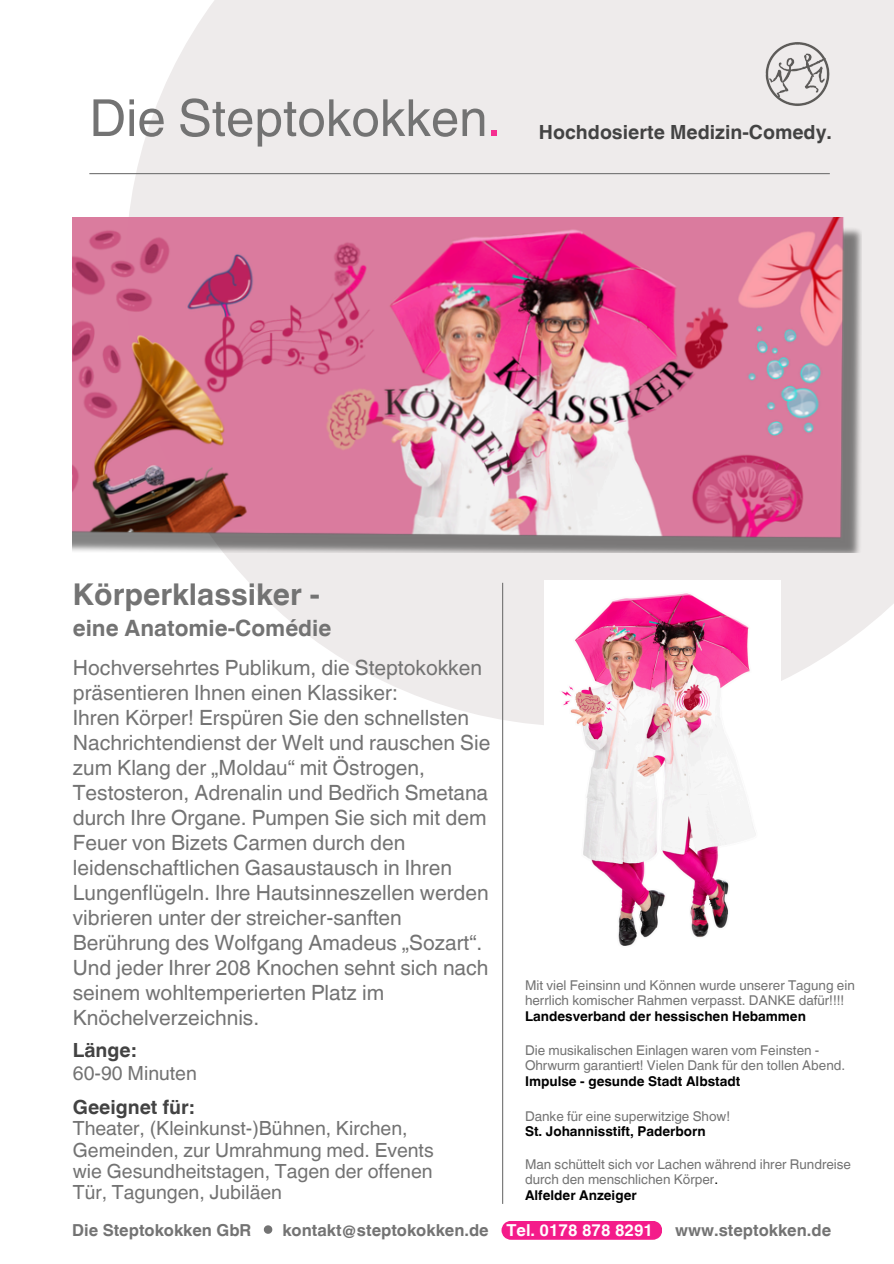
<style>
.page{position:relative;width:894px;height:1264px;background:#fff}
.page>*{position:absolute;margin:0;border:0;box-sizing:border-box;transform-origin:0 0}
.t1{font:51px "Helvetica World";color:#737373}
.t2{font:700 30px "Helvetica World";color:#737373}
.t3{font:700 22.5px "Helvetica World";color:#737373}
.t4{font:21px/25px "Helvetica World";color:#737373}
.t5{font:19.5px/21.3px "Helvetica World";color:#737373}
.t6{font:700 19.5px "Helvetica World";color:#434343}
.t7{font:700 16.5px "Helvetica World";color:#737373}
.t8{font:13.5px/15.8px "Helvetica World";color:#737373}
.t9{font:700 13.5px "Helvetica World";color:#000}
.s1{color:#f52f90}
.s2{font-weight:700;color:#434343}
.s3{color:#000}
.s4{color:#fff}
</style>
<div class="page">
<svg style="left:126px;top:0;width:767px;height:726px;fill:#eeebeb"></svg>
<hr style="left:89px;top:173px;width:740px;height:1px;background:#737373">
<img style="left:763px;top:42px;width:68px;height:65px">
<hr style="left:502px;top:583px;width:1px;height:620px;background:#737373">
<div style="left:501px;top:1221px;width:161px;height:18px;background:#f41c8a"></div>
<img style="left:544px;top:580px;width:236px;height:366px">
<svg style="left:263px;top:1225px;width:10px;height:9px"></svg>
<img style="left:72px;top:217px;width:789px;height:336px">
<p class="t1" style="left:89px;top:88px;width:413px">Die Steptokokken<span class="s1">.</span></p>
<h4 class="t6" style="left:538px;top:116px;width:294px">Hochdosierte Medizin-Comedy.</h4>
<p class="t2" style="left:73px;top:570px;width:248px">Körperklassiker -</p>
<p class="t3" style="left:73px;top:609px;width:260px">eine Anatomie-Comédie</p>
<h2 class="t4" style="left:73px;top:655px;width:419px">Hochversehrtes Publikum, die Steptokokken präsentieren Ihnen einen Klassiker:<br>Ihren Körper! Erspüren Sie den schnellsten Nachrichtendienst der Welt und rauschen Sie zum Klang der „Moldau“ mit Östrogen, Testosteron, Adrenalin und Bedřich Smetana durch Ihre Organe. Pumpen Sie sich mit dem Feuer von Bizets Carmen durch den leidenschaftlichen Gasaustausch in Ihren Lungenflügeln. Ihre Hautsinneszellen werden vibrieren unter der streicher-sanften Berührung des Wolfgang Amadeus „Sozart“.<br>Und jeder Ihrer 208 Knochen sehnt sich nach seinem wohltemperierten Platz im Knöchelverzeichnis.</h2>
<h3 class="t5" style="left:73px;top:1038px;width:125px;line-height:23.5px"><span class="s2">Länge:<br></span>60-90 Minuten</h3>
<p class="t5" style="left:73px;top:1096px;width:362px"><span class="s2">Geeignet für:<br></span>Theater, (Kleinkunst-)Bühnen, Kirchen,<br>Gemeinden, zur Umrahmung med. Events wie Gesundheitstagen, Tagen der offenen<br>Tür, Tagungen, Jubiläen</p>
<p class="t8" style="left:525px;top:977px;width:331px">Mit viel Feinsinn und Können wurde unserer Tagung ein herrlich komischer Rahmen verpasst. DANKE dafür!!!!</p>
<p class="t9" style="left:525px;top:1005px;width:282px">Landesverband der hessischen Hebammen</p>
<h5 class="t8" style="left:525px;top:1042px;width:322px">Die musikalischen Einlagen waren vom Feinsten -<br>Ohrwurm garantiert! Vielen Dank für den tollen Abend.</h5>
<p class="t9" style="left:525px;top:1070px;width:217px">Impulse - gesunde Stadt Albstadt</p>
<p class="t8" style="left:525px;top:1108px;width:206px">Danke für eine superwitzige Show!</p>
<h5 class="t9" style="left:525px;top:1120px;width:182px">St. Johannisstift, Paderborn</h5>
<p class="t8" style="left:525px;top:1157px;width:327px;line-height:14.7px">Man schüttelt sich vor Lachen während ihrer Rundreise durch den menschlichen Körper<span class="s3">.</span></p>
<p class="t9" style="left:525px;top:1183px;width:113px">Alfelder Anzeiger</p>
<h1 class="t7" style="left:72px;top:1216px;width:180px">Die Steptokokken GbR</h1>
<h1 class="t7" style="left:282px;top:1216px;width:372px">kontakt@steptokokken.de <span class="s4">Tel. 0178 878 8291</span></h1>
<h1 class="t7" style="left:675px;top:1216px;width:157px">www.steptokken.de</h1>
</div>
